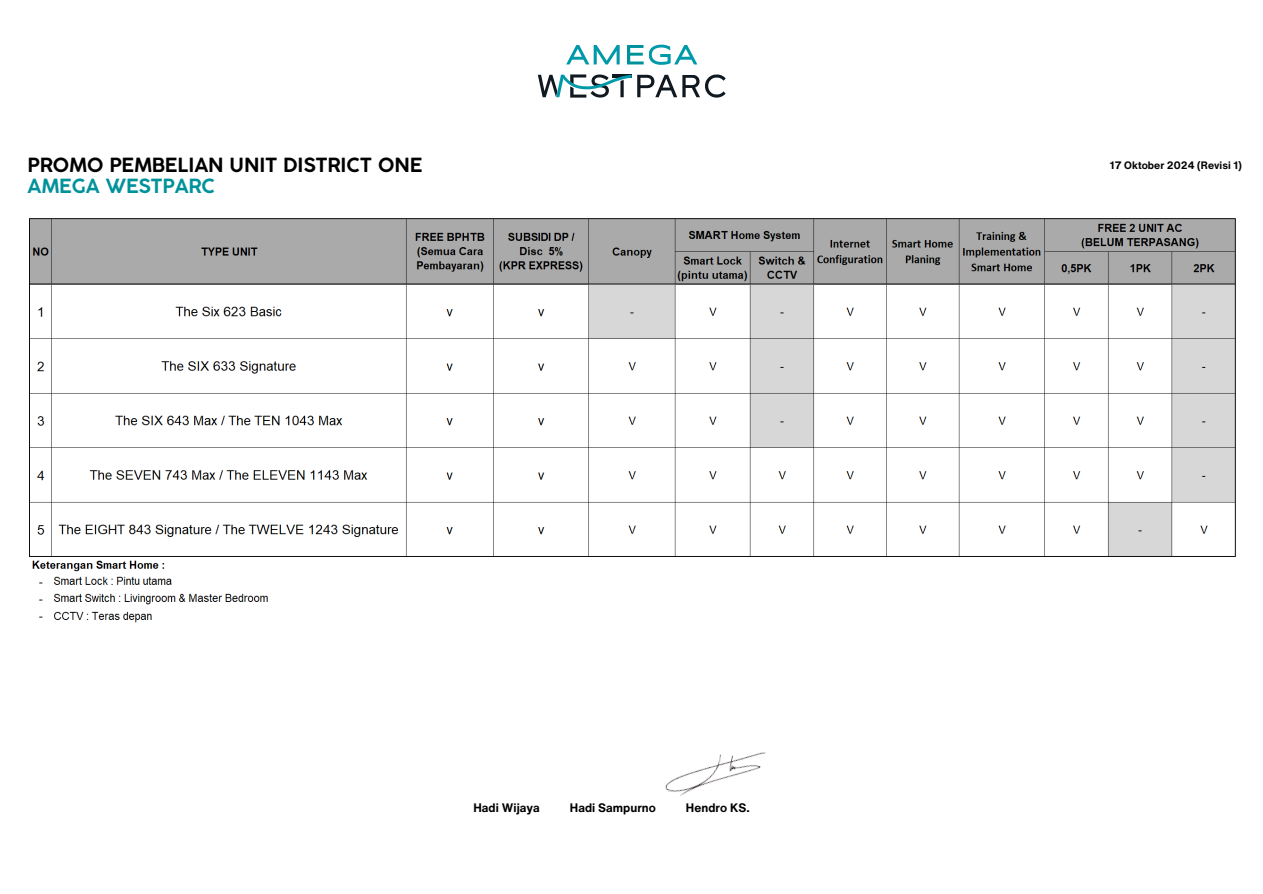
<style>
.page{position:relative;width:1263px;height:894px;background:#fff}
.page>*{position:absolute;margin:0;border:0;box-sizing:border-box;transform-origin:0 0}
.t1{font:700 19.35px/20.9px "Coco Gothic";color:#000}
.t2{font:700 12px "Helvetica Now Text";color:#000}
.t3{font:700 10.5px "Helvetica Now Text";color:#000}
.s1{color:#00929a}
</style>
<div class="page">
<svg style="left:566px;top:45px;width:54px;height:19px"></svg>
<svg style="left:627px;top:45px;width:70px;height:20px"></svg>
<svg style="left:538px;top:74px;width:188px;height:24px"></svg>
<img style="left:29px;top:218px;width:1207px;height:405px">
<img style="left:665px;top:752px;width:101px;height:44px">
<p class="t1" style="left:28px;top:157px;width:396px">PROMO PEMBELIAN UNIT DISTRICT ONE<br><span class="s1">AMEGA WESTPARC</span></p>
<p class="t2" style="left:473px;top:798px;width:68px">Hadi Wijaya</p>
<p class="t2" style="left:570px;top:798px;width:88px">Hadi Sampurno</p>
<p class="t2" style="left:686px;top:798px;width:65px">Hendro KS.</p>
<h2 class="t3" style="left:1110px;top:157px;width:133px">17 Oktober 2024 (Revisi 1)</h2>
</div>
